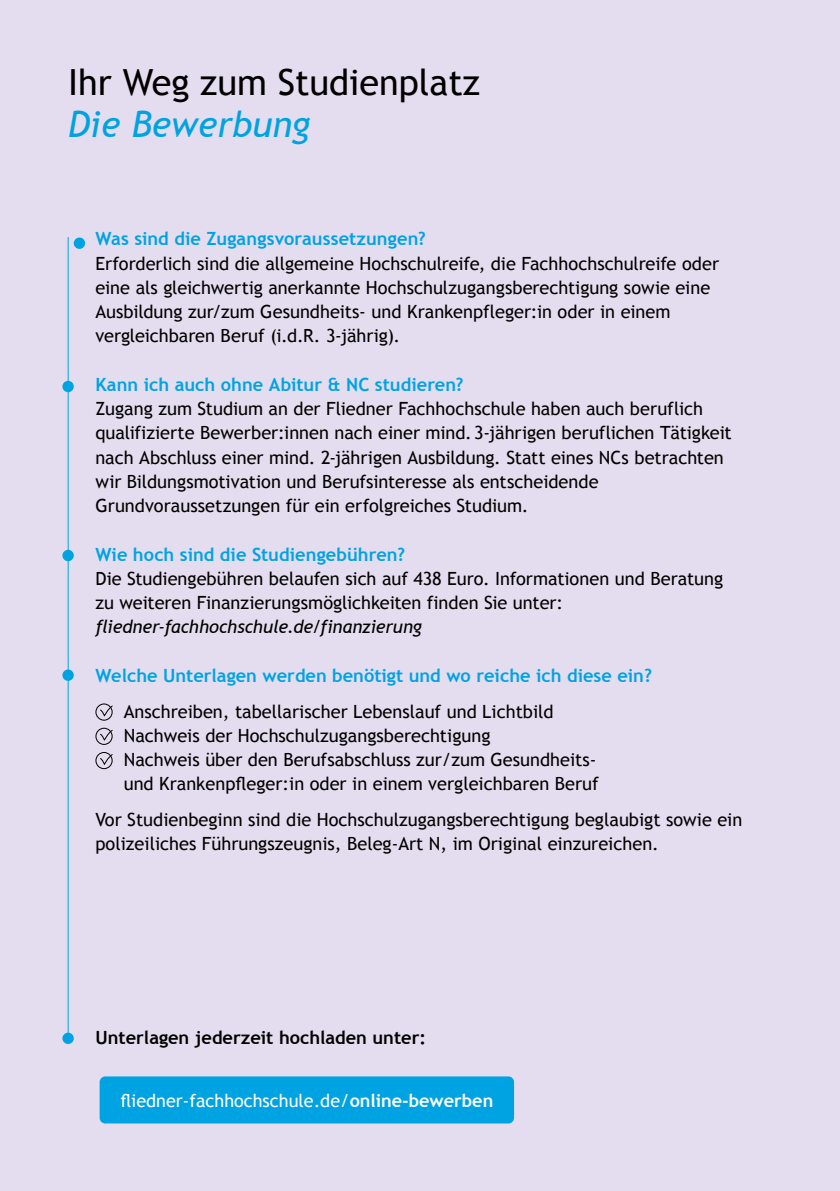
<style>
.page{position:relative;width:840px;height:1191px;background:#fff}
.page>*{position:absolute;margin:0;border:0;box-sizing:border-box;transform-origin:0 0}
.t1{font:36px "Trebuchet MS";color:#000}
.t2{font:italic 36px "Trebuchet MS";color:#00a3e2}
.t3{font:18.2px/24.2px "Trebuchet MS";color:#000}
.t4{font:700 18.2px "Trebuchet MS";color:#00a3e2}
.t5{font:italic 18.2px "Trebuchet MS";letter-spacing:-.005em;color:#000}
.t6{font:700 18.2px "Trebuchet MS";color:#000}
.t7{font:18px "Trebuchet MS";color:#fff}
.s1{font-weight:700}
</style>
<div class="page">
<div style="left:0;top:0;width:839px;height:1191px;background:#e4ddef"></div>
<div style="left:99px;top:1076px;width:414px;height:47px;background:#00a3e2;border-radius:6px"></div>
<div style="left:95px;top:703px;width:18px;height:17px;border:1px solid #000;border-radius:50%"></div>
<svg style="left:99px;top:704px;width:14px;height:13px"></svg>
<div style="left:95px;top:727px;width:18px;height:18px;border:1px solid #000;border-radius:50%"></div>
<svg style="left:99px;top:729px;width:14px;height:12px"></svg>
<div style="left:95px;top:752px;width:18px;height:17px;border:1px solid #000;border-radius:50%"></div>
<svg style="left:99px;top:753px;width:14px;height:12px"></svg>
<hr style="left:68px;top:237px;width:1px;height:799px;background:#00a3e2">
<div style="left:75px;top:238px;width:9px;height:10px;background:#00a3e2;border-radius:50%"></div>
<div style="left:74px;top:237px;width:11px;height:12px;border:2px solid #00a3e2;border-radius:50%"></div>
<div style="left:63px;top:382px;width:10px;height:9px;background:#00a3e2;border-radius:50%"></div>
<div style="left:62px;top:381px;width:12px;height:11px;border:2px solid #00a3e2;border-radius:50%"></div>
<div style="left:63px;top:551px;width:10px;height:9px;background:#00a3e2;border-radius:50%"></div>
<div style="left:62px;top:550px;width:12px;height:11px;border:2px solid #00a3e2;border-radius:50%"></div>
<div style="left:63px;top:670px;width:10px;height:10px;background:#00a3e2;border-radius:50%"></div>
<div style="left:62px;top:669px;width:12px;height:12px;border:2px solid #00a3e2;border-radius:50%"></div>
<div style="left:63px;top:1033px;width:10px;height:10px;background:#00a3e2;border-radius:50%"></div>
<div style="left:62px;top:1032px;width:12px;height:12px;border:2px solid #00a3e2;border-radius:50%"></div>
<h1 class="t1" style="left:68px;top:61px;width:413px">Ihr Weg zum Studienplatz</h1>
<h1 class="t2" style="left:68px;top:110px;width:243px">Die Bewerbung</h1>
<p class="t4" style="left:95px;top:228px;width:332px">Was sind die Zugangsvoraussetzungen?</p>
<p class="t3" style="left:95px;top:251px;width:624px">Erforderlich sind die allgemeine Hochschulreife, die Fachhochschulreife oder eine als gleichwertig anerkannte Hochschulzugangsberechtigung sowie eine Ausbildung zur/zum Gesundheits- und Krankenpfleger:in oder in einem vergleichbaren Beruf (i.d.R. 3-jährig).</p>
<p class="t4" style="left:95px;top:373px;width:369px">Kann ich auch ohne Abitur &amp; NC studieren?</p>
<p class="t3" style="left:95px;top:397px;width:637px">Zugang zum Studium an der Fliedner Fachhochschule haben auch beruflich qualifizierte Bewerber:innen nach einer mind. 3-jährigen beruflichen Tätigkeit nach Abschluss einer mind. 2-jährigen Aus bildung. Statt eines NCs betrachten wir Bildungsmotivation und Berufsinteresse als entscheidende Grundvoraussetzungen für ein erfolgreiches Studium.</p>
<p class="t4" style="left:95px;top:543px;width:311px">Wie hoch sind die Studiengebühren?</p>
<p class="t3" style="left:95px;top:566px;width:629px">Die Studiengebühren belaufen sich auf 438 Euro. Informationen und Beratung zu weiteren Finanzierungsmöglichkeiten finden Sie unter:</p>
<p class="t5" style="left:95px;top:620px;width:328px">fliedner-fachhochschule.de/finanzierung</p>
<p class="t4" style="left:95px;top:664px;width:557px">Welche Unterlagen werden benötigt und wo reiche ich diese ein?</p>
<p class="t3" style="left:124px;top:699px;width:476px">Anschreiben, tabellarischer Lebenslauf und Lichtbild Nachweis der Hochschulzugangsberechtigung<br>Nachweis über den Berufsabschluss zur/zum Gesundheits&shy;und Krankenpfleger:in oder in einem vergleichbaren Beruf</p>
<p class="t3" style="left:95px;top:807px;width:648px">Vor Studienbeginn sind die Hochschulzugangsberechtigung beglaubigt sowie ein polizeiliches Führungszeugnis, Beleg-Art N, im Original einzureichen.</p>
<p class="t6" style="left:95px;top:1026px;width:332px">Unterlagen jederzeit hochladen unter:</p>
<p class="t7" style="left:120px;top:1089px;width:374px">fliedner-fachhochschule.de/<span class="s1">online-bewerben</span></p>
</div>
